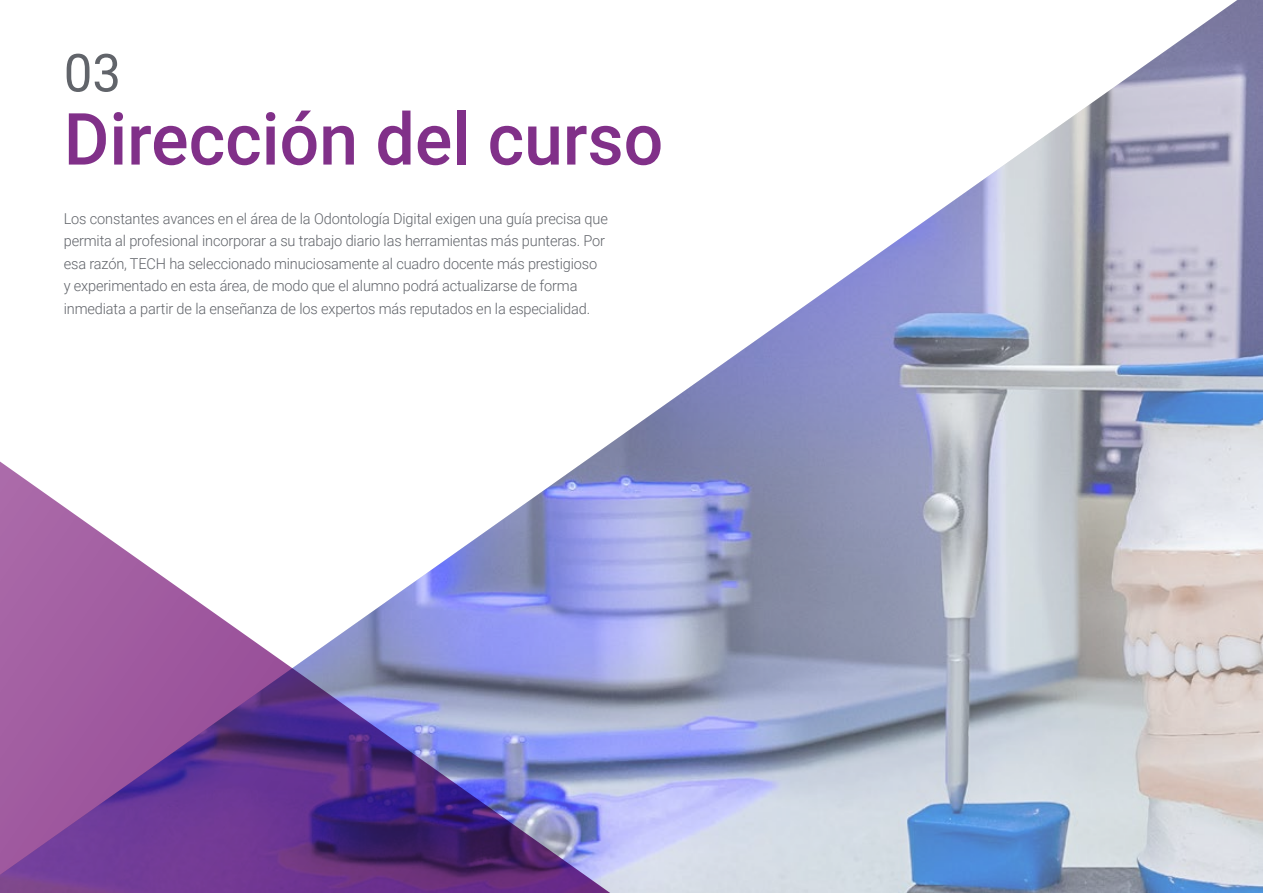
<style>
.page{position:relative;width:1263px;height:893px;background:#fff}
.page>*{position:absolute;margin:0;border:0;box-sizing:border-box;transform-origin:0 0}
.t1{font:500 72px "Roboto";color:#813089}
.t2{font:52.5px "Roboto";color:#61646a}
.t3{font:300 15px/22.5px "Roboto";letter-spacing:-.01em;color:#61646a}
</style>
<div class="page">
<img style="left:606px;top:0;width:657px;height:893px">
<svg style="left:0;top:446px;width:640px;height:447px"></svg>
<h2 class="t2" style="left:64px;top:36px;width:59px">03</h2>
<h1 class="t1" style="left:64px;top:89px;width:601px">Dirección del curso</h1>
<p class="t3" style="left:64px;top:207px;width:546px">Los constantes avances en el área de la Odontología Digital exigen una guía precisa que permita al profesional incorporar a su trabajo diario las herramientas más punteras. Por esa razón, TECH ha seleccionado minuciosamente al cuadro docente más prestigioso<br>y experimentado en esta área, de modo que el alumno podrá actualizarse de forma inmediata a partir de la enseñanza de los expertos más reputados en la especialidad.</p>
</div>
